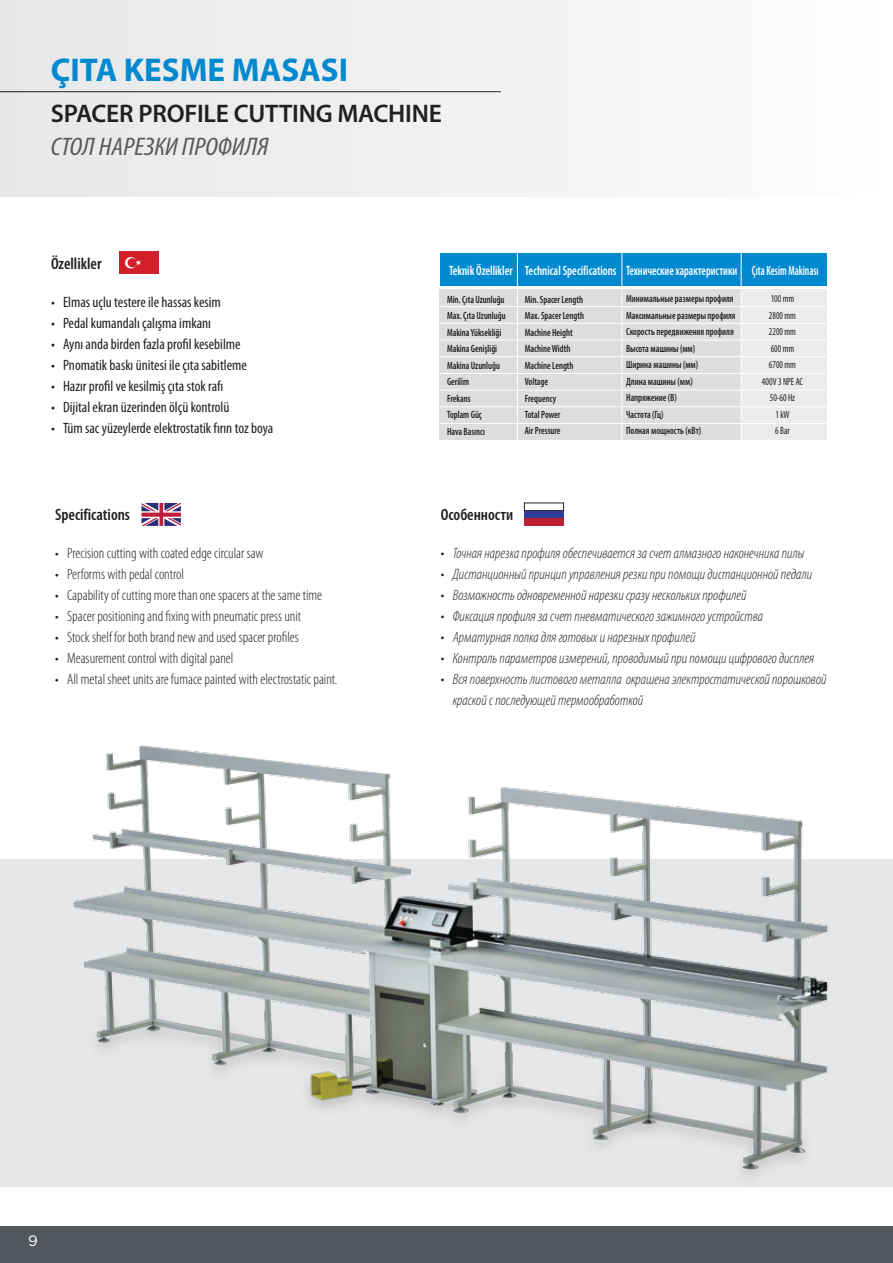
<style>
.page{position:relative;width:893px;height:1263px;background:#fff}
.page>*{position:absolute;margin:0;border:0;box-sizing:border-box;transform-origin:0 0}
.t1{font:700 33px "Myriad Pro";color:#0089cf}
.t2{font:600 25.5px "Myriad Pro";letter-spacing:-.01em;color:#231f20}
.t3{font:italic condensed 25.5px "Myriad Pro";color:#58595b;scale:1.1 1}
.t4{font:600 condensed 16.5px "Myriad Pro";color:#231f20}
.t5{font:italic 300 condensed 15px/21px "Myriad Pro";color:#231f20}
.t6{font:300 condensed 15px "Myriad Pro";color:#231f20}
.t7{font:condensed 15px "Myriad Pro";color:#231f20}
.t8{font:15px "Gotham";color:#fff}
.t9{font:600 condensed 13.5px "Myriad Pro";color:#fff;scale:.88 1}
.t10{font:600 condensed 10.5px/16.5px "Myriad Pro";color:#231f20;scale:.88 1}
.t11{font:condensed 10.5px/16.5px "Myriad Pro";color:#231f20;text-align:center;scale:.88 1}
</style>
<div class="page">
<img style="left:5px;top:745px;width:883px;height:442px">
<div style="left:0;top:1227px;width:893px;height:36px;background:#50565b"></div>
<div style="left:0;top:0;width:893px;height:196px;background:#f1f2f2"></div>
<hr style="left:0;top:91px;width:501px;height:1px;background:#231f20">
<div style="left:119px;top:251px;width:40px;height:23px;background:#d1202a"></div>
<svg style="left:125px;top:257px;width:12px;height:11px"></svg>
<div style="left:128px;top:258px;width:9px;height:9px;background:#d1202a;border-radius:50%"></div>
<svg style="left:136px;top:260px;width:5px;height:5px"></svg>
<svg style="left:141px;top:503px;width:40px;height:23px"></svg>
<div style="left:737px;top:289px;width:90px;height:151px;background:#ebebec"></div>
<div style="left:440px;top:289px;width:301px;height:151px;background:#dcddde"></div>
<div style="left:440px;top:253px;width:387px;height:33px;background:#0089cf"></div>
<hr style="left:440px;top:306px;width:387px;height:1px;background:#fff">
<hr style="left:440px;top:323px;width:387px;height:1px;background:#fff">
<hr style="left:440px;top:340px;width:387px;height:1px;background:#fff">
<hr style="left:440px;top:356px;width:387px;height:1px;background:#fff">
<hr style="left:440px;top:373px;width:387px;height:1px;background:#fff">
<hr style="left:440px;top:390px;width:387px;height:1px;background:#fff">
<hr style="left:440px;top:406px;width:387px;height:1px;background:#fff">
<hr style="left:440px;top:423px;width:387px;height:1px;background:#fff">
<hr style="left:517px;top:250px;width:1px;height:193px;background:#fff">
<hr style="left:622px;top:250px;width:1px;height:193px;background:#fff">
<hr style="left:741px;top:250px;width:1px;height:193px;background:#fff">
<div style="left:524px;top:511px;width:40px;height:15px;background:#303e99"></div>
<div style="left:524px;top:518px;width:40px;height:8px;background:#bd1f34"></div>
<div style="left:524px;top:503px;width:40px;height:8px;background:#fff;border:1px solid #231f20"></div>
<hr style="left:892px;top:0;width:1px;height:196px;background:#fff">
<h1 class="t1" style="left:51px;top:48px;width:299px">ÇITA KESME MASASI</h1>
<h2 class="t2" style="left:51px;top:100px;width:392px">SPACER PROFILE CUTTING MACHINE</h2>
<h2 class="t3" style="left:51px;top:131px;width:199px">СТОЛ НАРЕЗКИ ПРОФИЛЯ</h2>
<p class="t4" style="left:51px;top:254px;width:52px">Özellikler</p>
<p class="t7" style="left:51px;top:294px;width:171px">• Elmas uçlu testere ile hassas kesim</p>
<p class="t7" style="left:51px;top:315px;width:161px">• Pedal kumandalı çalışma imkanı</p>
<p class="t7" style="left:51px;top:336px;width:191px">• Aynı anda birden fazla profil kesebilme</p>
<p class="t7" style="left:51px;top:357px;width:197px">• Pnomatik baskı ünitesi ile çıta sabitleme</p>
<p class="t7" style="left:51px;top:378px;width:174px">• Hazır profil ve kesilmiş çıta stok rafı</p>
<p class="t7" style="left:51px;top:399px;width:180px">• Dijital ekran üzerinden ölçü kontrolü</p>
<p class="t7" style="left:51px;top:420px;width:224px">• Tüm sac yüzeylerde elektrostatik fırın toz boya</p>
<p class="t4" style="left:55px;top:506px;width:76px">Specifications</p>
<p class="t6" style="left:55px;top:545px;width:210px">• Precision cutting with coated edge circular saw</p>
<p class="t6" style="left:55px;top:566px;width:130px">• Performs with pedal control</p>
<p class="t6" style="left:55px;top:587px;width:269px">• Capability of cutting more than one spacers at the same time</p>
<p class="t6" style="left:55px;top:608px;width:248px">• Spacer positioning and fixing with pneumatic press unit</p>
<p class="t6" style="left:55px;top:629px;width:245px">• Stock shelf for both brand new and used spacer profiles</p>
<p class="t6" style="left:55px;top:650px;width:180px">• Measurement control with digital panel</p>
<p class="t6" style="left:55px;top:671px;width:284px">• All metal sheet units are furnace painted with electrostatic paint.</p>
<p class="t9" style="left:449px;top:263px;width:422px">Teknik Özellikler Technical Specifications Технические характеристики Çıta Kesim Makinası</p>
<p class="t10" style="left:447px;top:291px;width:68px">Min. Çıta Uzunluğu<br>Max. Çıta Uzunluğu<br>Makina Yüksekliği<br>Makina Genişliği<br>Makina Uzunluğu<br>Gerilim<br>Frekans<br>Toplam Güç<br>Hava Basıncı</p>
<p class="t10" style="left:525px;top:291px;width:69px">Min. Spacer Length<br>Max. Spacer Length<br>Machine Height<br>Machine Width<br>Machine Length<br>Voltage<br>Frequency<br>Total Power<br>Air Pressure</p>
<p class="t10" style="left:626px;top:291px;width:126px">Минимальные размеры профиля<br>Максимальные размеры профиля<br>Скорость передвижения профиля<br>Высота машины (мм)<br>Ширина машины (мм)<br>Длина машины (мм)<br>Напряжение (В)<br>Частота (Гц)<br>Полная мощность (кВт)</p>
<p class="t11" style="left:762px;top:291px;width:48px">100 mm<br>2800 mm<br>2200 mm<br>600 mm<br>6700 mm<br>400V 3 NPE AC<br>50-60 Hz<br>1 kW<br>6 Bar</p>
<p class="t4" style="left:441px;top:505px;width:74px">Особенности</p>
<p class="t5" style="left:441px;top:542px;width:365px">• Точная нарезка профиля обеспечивается за счет алмазного наконечника пилы</p>
<p class="t5" style="left:441px;top:563px;width:373px">• Дистанционный принцип управления резки при помощи дистанционной педали</p>
<p class="t5" style="left:441px;top:584px;width:307px">• Возможность одновременной нарезки сразу нескольких профилей</p>
<p class="t5" style="left:441px;top:605px;width:324px">• Фиксация профиля за счет пневматического зажимного устройства</p>
<p class="t5" style="left:441px;top:626px;width:256px">• Арматурная полка для готовых и нарезных профилей</p>
<p class="t5" style="left:441px;top:647px;width:375px">• Контроль параметров измерений, проводимый при помощи цифрового дисплея</p>
<p class="t5" style="left:453px;top:668px;width:375px;text-indent:-12px">• Вся поверхность листового металла окрашена электростатической порошковой краской с последующей термообработкой</p>
<p class="t8" style="left:28px;top:1231px;width:11px">9</p>
</div>
